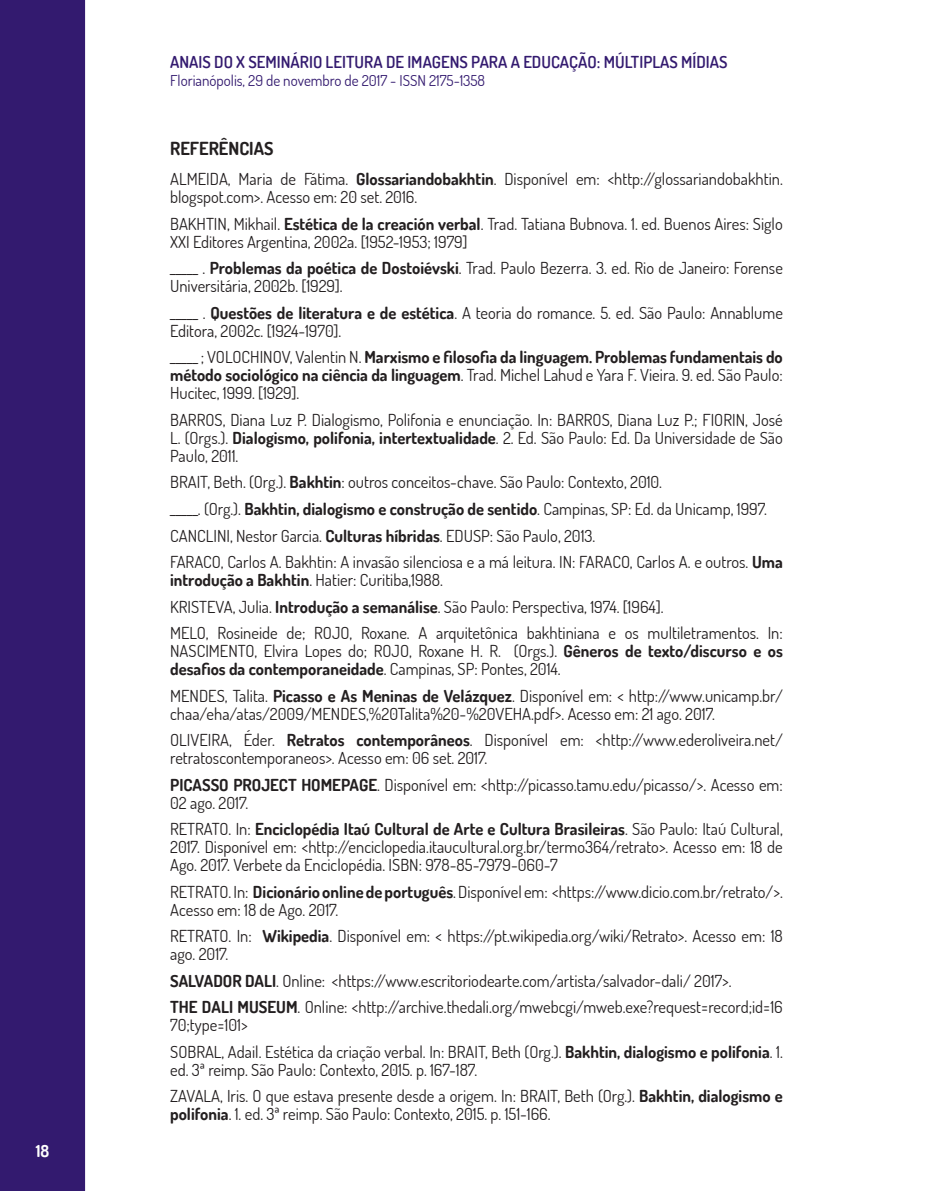
<style>
.page{position:relative;width:936px;height:1191px;background:#fff}
.page>*{position:absolute;margin:0;border:0;box-sizing:border-box;transform-origin:0 0}
.t1{font:700 18px "Dosis";color:#231f20}
.t2{font:16.5px/18px "Dosis";color:#231f20}
.t3{font:600 16.5px "Dosis";color:#331a6f}
.t4{font:700 16.5px "Dosis";color:#fff}
.t5{font:15px "Dosis";color:#331a6f}
.s1{font-weight:700}
</style>
<div class="page">
<div style="left:0;top:0;width:85px;height:1191px;background:#331a6f"></div>
<p class="t4" style="left:36px;top:1140px;width:15px">18</p>
<p class="t3" style="left:170px;top:51px;width:559px">ANAIS DO X SEMINÁRIO LEITURA DE IMAGENS PARA A EDUCAÇÃO: MÚLTIPLAS MÍDIAS</p>
<p class="t5" style="left:170px;top:71px;width:316px">Florianópolis, 29 de novembro de 2017 - ISSN 2175-1358</p>
<p class="t1" style="left:170px;top:136px;width:105px">REFERÊNCIAS</p>
<p class="t2" style="left:170px;top:170px;width:614px">ALMEIDA, Maria de Fátima. <span class="s1">Glossariandobakhtin</span>. Disponível em: &lt;http://glossariandobakhtin. blogspot.com&gt;. Acesso em: 20 set. 2016.</p>
<p class="t2" style="left:170px;top:214px;width:614px">BAKHTIN, Mikhail. <span class="s1">Estética de la creación verbal</span>. Trad. Tatiana Bubnova. 1. ed. Buenos Aires: Siglo<br>XXI Editores Argentina, 2002a. [1952-1953; 1979]</p>
<p class="t2" style="left:170px;top:259px;width:614px">_____ . <span class="s1">Problemas da poética de Dostoiévski</span>. Trad. Paulo Bezerra. 3. ed. Rio de Janeiro: Forense<br>Universitária, 2002b. [1929].</p>
<p class="t2" style="left:170px;top:303px;width:614px">_____ . <span class="s1">Questões de literatura e de estética</span>. A teoria do romance. 5. ed. São Paulo: Annablume<br>Editora, 2002c. [1924-1970].</p>
<p class="t2" style="left:170px;top:348px;width:614px;text-align:justify">_____ ; VOLOCHINOV, Valentin N. <span class="s1">Marxismo e filosofia da linguagem. Problemas fundamentais do método sociológico na ciência da linguagem</span>. Trad. Michel Lahud e Yara F. Vieira. 9. ed. São Paulo:<br>Hucitec, 1999. [1929].</p>
<p class="t2" style="left:170px;top:410px;width:614px;text-align:justify">BARROS, Diana Luz P. Dialogismo, Polifonia e enunciação. In: BARROS, Diana Luz P.; FIORIN, José L. (Orgs.). <span class="s1">Dialogismo, polifonia, intertextualidade</span>. 2. Ed. São Paulo: Ed. Da Universidade de São Paulo, 2011.</p>
<p class="t2" style="left:170px;top:469px;width:614px;line-height:26.5px">BRAIT, Beth. (Org.). <span class="s1">Bakhtin</span>: outros conceitos-chave. São Paulo: Contexto, 2010.<br>_____. (Org.). <span class="s1">Bakhtin, dialogismo e construção de sentido</span>. Campinas, SP: Ed. da Unicamp, 1997.<br>CANCLINI, Nestor Garcia. <span class="s1">Culturas híbridas</span>. EDUSP: São Paulo, 2013.<br>FARACO, Carlos A. Bakhtin: A invasão silenciosa e a má leitura. IN: FARACO, Carlos A. e outros. <span class="s1">Uma</span></p>
<p class="t2" style="left:170px;top:566px;width:614px;line-height:26.5px"><span class="s1">introdução a Bakhtin</span>. Hatier: Curitiba,1988.<br>KRISTEVA, Julia. <span class="s1">Introdução a semanálise</span>. São Paulo: Perspectiva, 1974. [1964].<br>MELO, Rosineide de; ROJO, Roxane. A arquitetônica bakhtiniana e os multiletramentos. In:</p>
<p class="t2" style="left:170px;top:641px;width:614px">NASCIMENTO, Elvira Lopes do; ROJO, Roxane H. R. (Orgs.). <span class="s1">Gêneros de texto/discurso e os desafios da contemporaneidade</span>. Campinas, SP: Pontes, 2014.</p>
<p class="t2" style="left:170px;top:686px;width:614px">MENDES, Talita. <span class="s1">Picasso e As Meninas de Velázquez</span>. Disponível em: &lt; http://www.unicamp.br/ chaa/eha/atas/2009/MENDES,%20Talita%20-%20VEHA.pdf&gt;. Acesso em: 21 ago. 2017.</p>
<p class="t2" style="left:170px;top:730px;width:614px">OLIVEIRA, Éder. <span class="s1">Retratos contemporâneos</span>. Disponível em: &lt;http://www.ederoliveira.net/ retratoscontemporaneos&gt;. Acesso em: 06 set. 2017.</p>
<p class="t2" style="left:170px;top:775px;width:614px"><span class="s1">PICASSO PROJECT HOMEPAGE</span>. Disponível em: &lt;http://picasso.tamu.edu/picasso/&gt;. Acesso em:<br>02 ago. 2017.</p>
<p class="t2" style="left:170px;top:819px;width:614px;text-align:justify">RETRATO. In: <span class="s1">Enciclopédia Itaú Cultural de Arte e Cultura Brasileiras</span>. São Paulo: Itaú Cultural, 2017. Disponível em: &lt;http://enciclopedia.itaucultural.org.br/termo364/retrato&gt;. Acesso em: 18 de Ago. 2017. Verbete da Enciclopédia. ISBN: 978-85-7979-060-7</p>
<p class="t2" style="left:170px;top:882px;width:614px">RETRATO. In: <span class="s1">Dicionário online de português</span>. Disponível em: &lt;https://www.dicio.com.br/retrato/&gt;.<br>Acesso em: 18 de Ago. 2017.</p>
<p class="t2" style="left:170px;top:926px;width:614px">RETRATO. In: <span class="s1">Wikipedia</span>. Disponível em: &lt; https://pt.wikipedia.org/wiki/Retrato&gt;. Acesso em: 18 ago. 2017.</p>
<p class="t2" style="left:170px;top:967px;width:614px;line-height:26.5px"><span class="s1">SALVADOR DALI</span>. Online: &lt;https://www.escritoriodearte.com/artista/salvador-dali/ 2017&gt;.<br><span class="s1">THE DALI MUSEUM</span>. Online: &lt;http://archive.thedali.org/mwebcgi/mweb.exe?request=record;id=16</p>
<p class="t2" style="left:170px;top:1011px;width:614px;line-height:26.5px">70;type=101&gt;<br>SOBRAL, Adail. Estética da criação verbal. In: BRAIT, Beth (Org.). <span class="s1">Bakhtin, dialogismo e polifonia</span>. 1.</p>
<p class="t2" style="left:170px;top:1056px;width:614px;line-height:26.5px">ed. 3ª reimp. São Paulo: Contexto, 2015. p. 167-187.<br>ZAVALA, Iris. O que estava presente desde a origem. In: BRAIT, Beth (Org.). <span class="s1">Bakhtin, dialogismo e</span></p>
<p class="t2" style="left:170px;top:1104px;width:382px"><span class="s1">polifonia</span>. 1. ed. 3ª reimp. São Paulo: Contexto, 2015. p. 151-166.</p>
</div>
